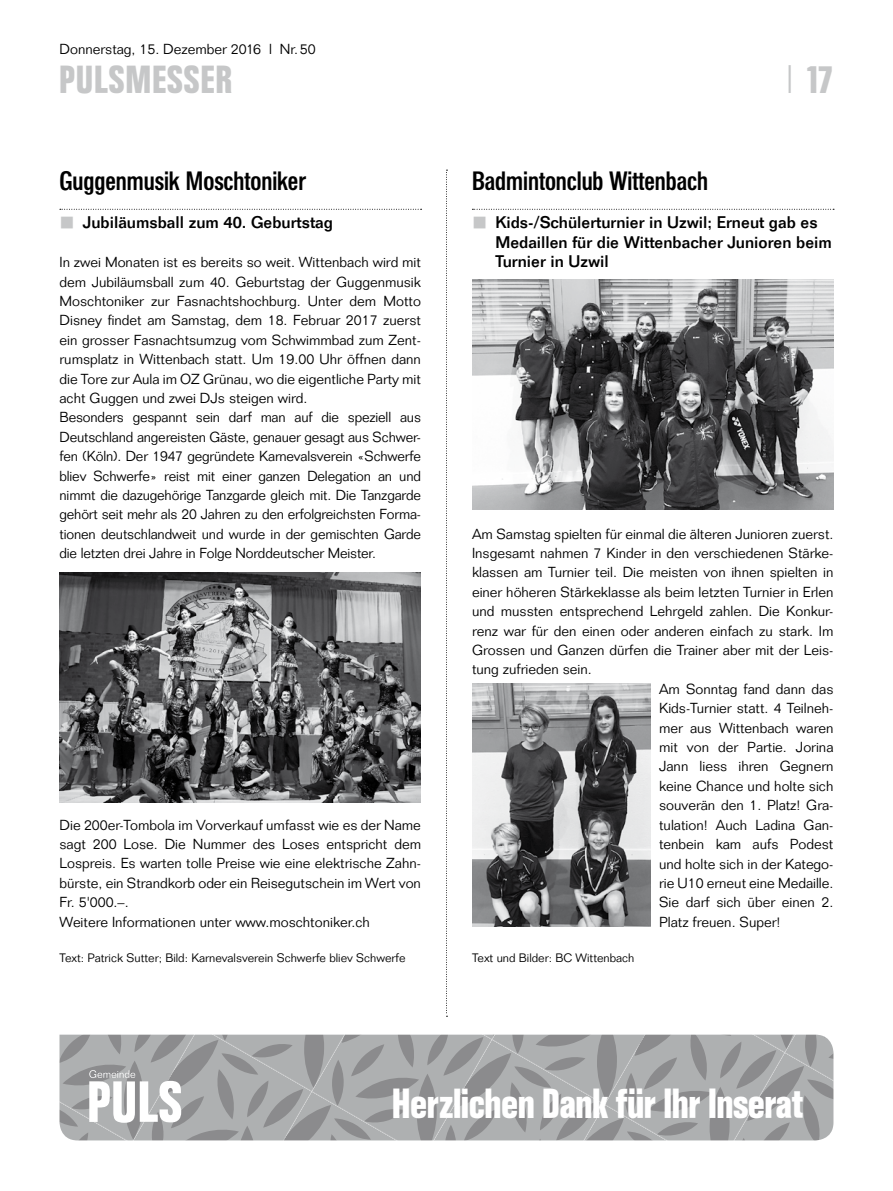
<style>
.page{position:relative;width:893px;height:1191px;background:#fff}
.page>*{position:absolute;margin:0;border:0;box-sizing:border-box;transform-origin:0 0}
.t1{font:700 42px "Folio Condensed BQ";color:#fff}
.t2{font:700 39px "Folio Condensed BQ";letter-spacing:.03em;color:#c6c7c8}
.t3{font:500 26.25px "Folio Condensed BQ";color:#000}
.t4{font:500 16.5px/19.4px "Folio";color:#000}
.t5{font:300 14.25px/19.4px "Folio";color:#000}
.t6{font:300 12px "Folio";color:#000}
.s1{font-family:"Folio";font-weight:300}
</style>
<div class="page">
<svg style="left:446px;top:170px;width:1px;height:846px"></svg>
<svg style="left:60px;top:209px;width:362px;height:1px"></svg>
<img style="left:60px;top:572px;width:361px;height:230px">
<svg style="left:472px;top:209px;width:362px;height:1px"></svg>
<img style="left:472px;top:684px;width:179px;height:242px">
<img style="left:472px;top:280px;width:361px;height:229px">
<svg style="left:60px;top:1034px;width:773px;height:106px;background:#a4a5a7"></svg>
<svg style="left:89px;top:1070px;width:92px;height:52px"></svg>
<p class="t5" style="left:60px;top:39px;width:258px">Donnerstag, 15. Dezember 2016 l Nr.50</p>
<h2 class="t2" style="left:60px;top:58px;width:174px">PULSMESSER</h2>
<p class="t2" style="left:785px;top:58px;width:49px"><span class="s1">|</span> 17</p>
<p class="t3" style="left:60px;top:166px;width:248px">Guggenmusik Moschtoniker</p>
<p class="t4" style="left:83px;top:213px;width:252px">Jubiläumsball zum 40. Geburtstag</p>
<p class="t5" style="left:60px;top:252px;width:363px">In zwei Monaten ist es bereits so weit. Wittenbach wird mit dem Jubiläumsball zum 40. Geburtstag der Guggenmusik Moschtoniker zur Fasnachtshochburg. Unter dem Motto Disney findet am Samstag, dem 18. Februar 2017 zuerst ein grosser Fasnachtsumzug vom Schwimmbad zum Zent&shy;rumsplatz in Wittenbach statt. Um 19.00 Uhr öffnen dann die Tore zur Aula im OZ Grünau, wo die eigentliche Party mit acht Guggen und zwei DJs steigen wird.<br>Besonders gespannt sein darf man auf die speziell aus Deutschland angereisten Gäste, genauer gesagt aus Schwer&shy;fen (Köln). Der 1947 gegründete Karnevalsverein «Schwerfe bliev Schwerfe» reist mit einer ganzen Delegation an und nimmt die dazugehörige Tanzgarde gleich mit. Die Tanzgarde gehört seit mehr als 20 Jahren zu den erfolgreichsten Forma&shy;tionen deutschlandweit und wurde in der gemischten Garde die letzten drei Jahre in Folge Norddeutscher Meister.</p>
<p class="t5" style="left:60px;top:815px;width:363px">Die 200er-Tombola im Vorverkauf umfasst wie es der Name sagt 200 Lose. Die Nummer des Loses entspricht dem Lospreis. Es warten tolle Preise wie eine elektrische Zahn&shy;bürste, ein Strandkorb oder ein Reisegutschein im Wert von Fr. 5'000.–.<br>Weitere Informationen unter www.moschtoniker.ch</p>
<p class="t6" style="left:60px;top:951px;width:348px">Text: Patrick Sutter; Bild: Karnevalsverein Schwerfe bliev Schwerfe</p>
<p class="t3" style="left:472px;top:166px;width:238px">Badmintonclub Wittenbach</p>
<p class="t4" style="left:495px;top:213px;width:338px">Kids-/Schülerturnier in Uzwil; Erneut gab es<br>Medaillen für die Wittenbacher Junioren beim<br>Turnier in Uzwil</p>
<p class="t5" style="left:472px;top:524px;width:363px">Am Samstag spielten für einmal die älteren Junioren zuerst.</p>
<p class="t5" style="left:472px;top:543px;width:363px">Insgesamt nahmen 7 Kinder in den verschiedenen Stärke-</p>
<p class="t5" style="left:472px;top:563px;width:363px">klassen am Turnier teil. Die meisten von ihnen spielten in</p>
<p class="t5" style="left:472px;top:582px;width:363px">einer höheren Stärkeklasse als beim letzten Turnier in Erlen</p>
<p class="t5" style="left:472px;top:601px;width:363px">und mussten entsprechend Lehrgeld zahlen. Die Konkur-</p>
<p class="t5" style="left:472px;top:621px;width:363px">renz war für den einen oder anderen einfach zu stark. Im</p>
<p class="t5" style="left:472px;top:640px;width:363px">Grossen und Ganzen dürfen die Trainer aber mit der Leis-</p>
<p class="t5" style="left:472px;top:660px;width:121px">tung zufrieden sein.</p>
<p class="t5" style="left:659px;top:679px;width:176px">Am Sonntag fand dann das</p>
<p class="t5" style="left:659px;top:698px;width:176px">Kids-Turnier statt. 4 Teilneh-</p>
<p class="t5" style="left:659px;top:718px;width:176px">mer aus Wittenbach waren</p>
<p class="t5" style="left:659px;top:737px;width:176px">mit von der Partie. Jorina</p>
<p class="t5" style="left:659px;top:757px;width:176px">Jann liess ihren Gegnern</p>
<p class="t5" style="left:659px;top:776px;width:176px">keine Chance und holte sich</p>
<p class="t5" style="left:659px;top:795px;width:176px">souverän den 1. Platz! Gra-</p>
<p class="t5" style="left:659px;top:815px;width:176px">tulation! Auch Ladina Gan-</p>
<p class="t5" style="left:659px;top:834px;width:176px">tenbein kam aufs Podest</p>
<p class="t5" style="left:659px;top:854px;width:176px">und holte sich in der Katego-</p>
<p class="t5" style="left:659px;top:873px;width:176px">rie U10 erneut eine Medaille.</p>
<p class="t5" style="left:659px;top:892px;width:176px">Sie darf sich über einen 2.</p>
<p class="t5" style="left:659px;top:912px;width:123px">Platz freuen. Super!</p>
<p class="t6" style="left:472px;top:951px;width:164px">Text und Bilder: BC Wittenbach</p>
<p class="t1" style="left:392px;top:1080px;width:413px">Herzlichen Dank für Ihr Inserat</p>
</div>
